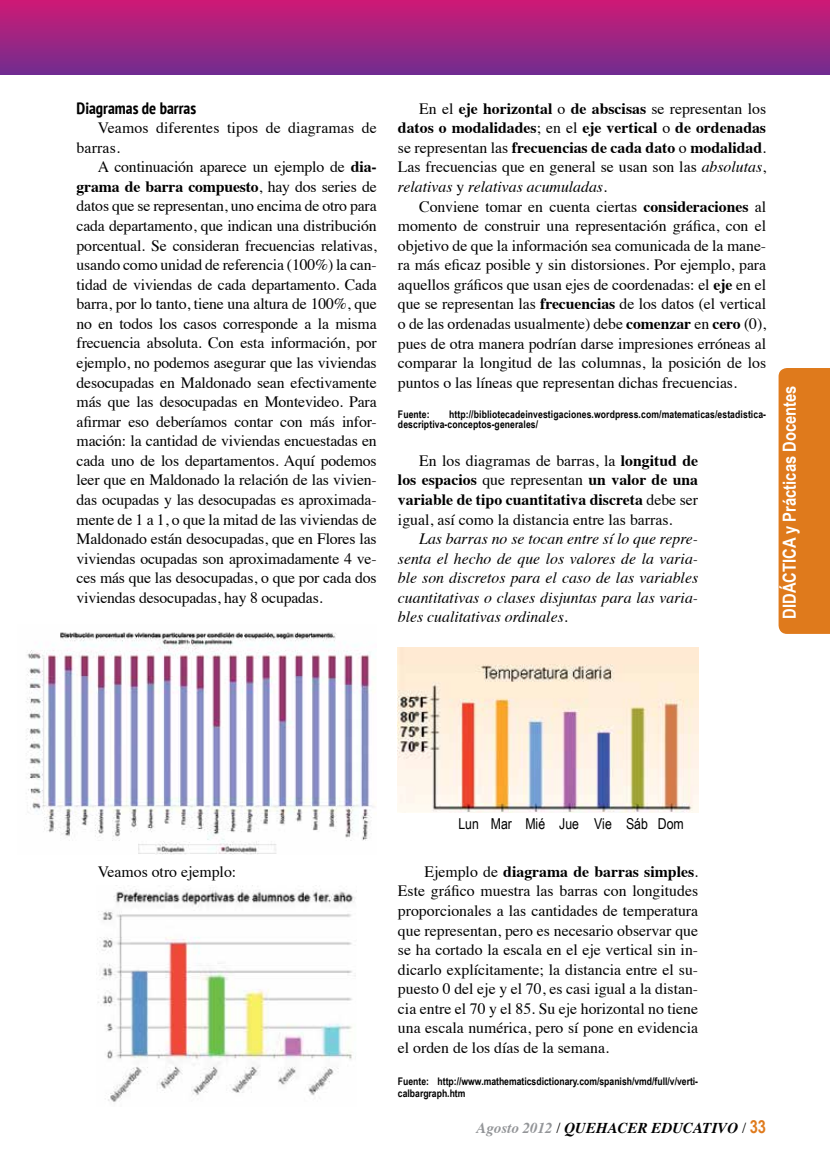
<style>
.page{position:relative;width:830px;height:1170px;background:#fff}
.page>*{position:absolute;margin:0;border:0;box-sizing:border-box;transform-origin:0 0}
.t1{font:700 18px "Arial Narrow";color:#fff}
.t2{font:700 condensed 16.5px "PT Sans";color:#000}
.t3{font:15.75px/19.5px "Times";color:#000;text-align:justify}
.t4{font:700 15.75px/19.5px "Times";color:#000;text-align:justify}
.t5{font:italic 15.75px/19.5px "Times";color:#000;text-align:justify}
.t6{font:italic 700 15px "Times";color:#000}
.t7{font:15px "Arial Narrow";color:#000}
.t8{font:700 10.5px/10.5px "Arial Narrow";letter-spacing:.01em;color:#000}
.s1{font-weight:700}
.s2{font-weight:400}
.s3{font-weight:400;font-style:italic}
.s4{font-style:italic}
.s5{color:#939598}
.s6{font-weight:400;font-style:normal}
.s7{font-family:"Arial Narrow";font-style:normal;font-size:18px;color:#df7a1c}
</style>
<div class="page">
<div style="left:778px;top:368px;width:51px;height:266px;background:#df7a1c"></div>
<img style="left:26px;top:632px;width:349px;height:222px">
<img style="left:97px;top:885px;width:259px;height:217px">
<img style="left:398px;top:647px;width:299px;height:165px">
<div style="left:0;top:0;width:829px;height:74px;background:linear-gradient(to bottom,#cf1a75,#732d8f)"></div>
<p class="t2" style="left:77px;top:97px;width:121px">Diagramas de barras</p>
<p class="t3" style="left:77px;top:117px;width:301px;text-indent:21px">Veamos diferentes tipos de diagramas de barras.</p>
<p class="t3" style="left:77px;top:156px;width:301px;text-indent:21px">A continuación aparece un ejemplo de <span class="s1">dia&shy;grama de barra compuesto</span>, hay dos series de datos que se representan, uno encima de otro para cada departamento, que indican una distribución porcentual. Se consideran frecuencias relativas, usando como unidad de referencia (100%) la can&shy;tidad de viviendas de cada departamento. Cada barra, por lo tanto, tiene una altura de 100%, que no en todos los casos corresponde a la misma frecuencia absoluta. Con esta información, por ejemplo, no podemos asegurar que las viviendas desocupadas en Maldonado sean efectivamente más que las desocupadas en Montevideo. Para afirmar eso deberíamos contar con más infor&shy;mación: la cantidad de viviendas encuestadas en cada uno de los departamentos. Aquí podemos leer que en Maldonado la relación de las vivien&shy;das ocupadas y las desocupadas es aproximada&shy;mente de 1 a 1, o que la mitad de las viviendas de Maldonado están desocupadas, que en Flores las viviendas ocupadas son aproximadamente 4 ve&shy;ces más que las desocupadas, o que por cada dos viviendas desocupadas, hay 8 ocupadas.</p>
<p class="t4" style="left:398px;top:97px;width:369px;text-indent:21px"><span class="s2">En el</span> eje horizontal <span class="s2">o</span> de abscisas <span class="s2">se representan los </span>datos o modalidades<span class="s2">; en el</span> eje vertical <span class="s2">o</span> de ordenadas <span class="s2">se representan las</span> frecuencias de cada dato <span class="s2">o</span> modalidad<span class="s2">.<br>Las frecuencias que en general se usan son las</span> <span class="s3">absolutas</span><span class="s2">, </span><span class="s3">relativas</span> <span class="s2">y</span> <span class="s3">relativas acumuladas</span><span class="s2">.</span></p>
<p class="t3" style="left:398px;top:195px;width:369px;text-indent:21px">Conviene tomar en cuenta ciertas <span class="s1">consideraciones</span> al momento de construir una representación gráfica, con el objetivo de que la información sea comunicada de la mane&shy;ra más eficaz posible y sin distorsiones. Por ejemplo, para aquellos gráficos que usan ejes de coordenadas: el <span class="s1">eje</span> en el que se representan las <span class="s1">frecuencias</span> de los datos (el vertical o de las ordenadas usualmente) debe <span class="s1">comenzar</span> en <span class="s1">cero</span> (0), pues de otra manera podrían darse impresiones erróneas al comparar la longitud de las columnas, la posición de los puntos o las líneas que representan dichas frecuencias.</p>
<p class="t8" style="left:398px;top:408px;width:33px">Fuente:</p>
<p class="t8" style="left:398px;top:408px;width:369px;text-indent:51px">http://bibliotecadeinvestigaciones.wordpress.com/matematicas/estadistica&shy;descriptiva-conceptos-generales/</p>
<p class="t3" style="left:398px;top:449px;width:301px;text-indent:21px">En los diagramas de barras, la <span class="s1">longitud de los espacios</span> que representan <span class="s1">un valor de una variable de tipo cuantitativa discreta</span> debe ser igual, así como la distancia entre las barras<span class="s4">.</span></p>
<p class="t5" style="left:398px;top:528px;width:301px;text-indent:21px">Las barras no se tocan entre sí lo que repre&shy;senta el hecho de que los valores de la varia&shy;ble son discretos para el caso de las variables cuantitativas o clases disjuntas para las varia&shy;bles cualitativas ordinales.</p>
<p class="t1" style="left:775px;top:618px;width:235px;rotate:-90deg">DIDÁCTICA y Prácticas Docentes</p>
<p class="t7" style="left:458px;top:812px;width:227px">Lun Mar Mié Jue Vie Sáb Dom</p>
<p class="t3" style="left:98px;top:860px;width:140px">Veamos otro ejemplo:</p>
<p class="t3" style="left:398px;top:860px;width:301px;text-indent:27px">Ejemplo de <span class="s1">diagrama de barras simples</span>.<br>Este gráfico muestra las barras con longitudes proporcionales a las cantidades de temperatura que representan, pero es necesario observar que se ha cortado la escala en el eje vertical sin in&shy;dicarlo explícitamente; la distancia entre el su&shy;puesto 0 del eje y el 70, es casi igual a la distan&shy;cia entre el 70 y el 85. Su eje horizontal no tiene una escala numérica, pero sí pone en evidencia el orden de los días de la semana.</p>
<p class="t8" style="left:398px;top:1074px;width:301px;line-height:12px">Fuente: http://www.mathematicsdictionary.com/spanish/vmd/full/v/verti&shy;calbargraph.htm</p>
<p class="t6" style="left:476px;top:1113px;width:291px"><span class="s5">Agosto 2012</span> <span class="s6">/</span> QUEHACER EDUCATIVO <span class="s6">/</span> <span class="s7">33</span></p>
</div>
